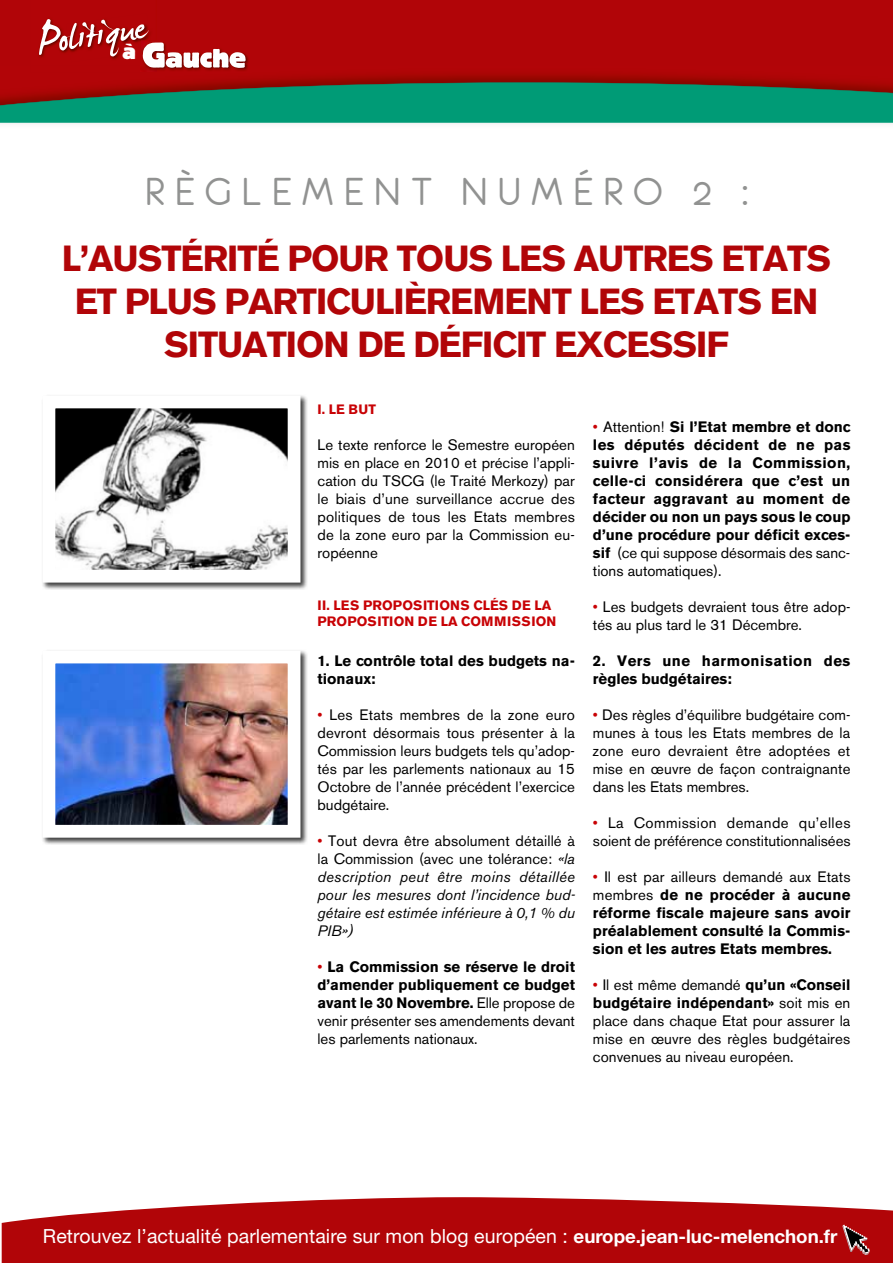
<style>
.page{position:relative;width:893px;height:1263px;background:#fff}
.page>*{position:absolute;margin:0;border:0;box-sizing:border-box;transform-origin:0 0}
.t1{font:62.7px "James Fajardo";color:#fff}
.t2{font:43.5px "Eurofurenceregular";letter-spacing:.235em;color:#919291}
.t3{font:700 36px/43.2px "Akzidenz Grotesk BE";letter-spacing:-.03em;color:#b10508;text-align:center}
.t4{font:21.3px "B Block";color:#fff}
.t5{font:19.5px "Helvetica Neue";letter-spacing:.005em;color:#fff}
.t6{font:15px/18px "Akzidenz Grotesk BE";color:#000;text-align:justify}
.t7{font:700 15px/18px "Akzidenz Grotesk BE";color:#000;text-align:justify}
.t8{font:italic 15px/18px "Akzidenz Grotesk BE";color:#000;text-align:justify}
.t9{font:700 13.5px/16.2px "Akzidenz Grotesk BE";letter-spacing:.02em;color:#c80205}
.s1{color:#c80205}
.s2{font-style:normal;color:#c80205}
.s3{font-style:normal}
.s4{font-weight:400;color:#c80205}
.s5{font-weight:400}
.s6{font-weight:700}
.s7{font-weight:700;font-size:18.75px}
</style>
<div class="page">
<div style="left:0;top:0;width:893px;height:65px;background:#b10508"></div>
<svg style="left:2px;top:1197px;width:891px;height:66px;background:#b91f22"></svg>
<img style="left:0;top:65px;width:893px;height:17px">
<svg style="left:0;top:82px;width:893px;height:41px;background:#188565"></svg>
<img style="left:31px;top:0;width:126px;height:73px">
<img style="left:66px;top:13px;width:84px;height:49px">
<img style="left:141px;top:41px;width:109px;height:31px">
<svg style="left:141px;top:41px;width:105px;height:27px"></svg>
<svg style="left:842px;top:1225px;width:28px;height:30px"></svg>
<div style="left:41px;top:394px;width:267px;height:196px;background:#000;opacity:.75"></div>
<img style="left:57px;top:410px;width:229px;height:159px">
<div style="left:43px;top:396px;width:257px;height:187px;border:13px solid #fff"></div>
<div style="left:41px;top:649px;width:267px;height:196px;background:#000;opacity:.75"></div>
<img style="left:57px;top:665px;width:229px;height:159px">
<div style="left:43px;top:651px;width:257px;height:187px;border:13px solid #fff"></div>
<h1 class="t1" style="left:33px;top:10px;width:112px;rotate:-8deg">Politique</h1>
<h3 class="t4" style="left:123px;top:37px;width:15px">à</h3>
<h2 class="t2" style="left:145px;top:170px;width:130px">RÈGLEMENT</h2>
<h2 class="t2" style="left:461px;top:170px;width:289px">NUMÉRO 2 :</h2>
<h3 class="t3" style="left:62px;top:237px;width:771px">L’austérité pour tous les autres Etats et plus particulièrement les Etats en situation de déficit excessif</h3>
<p class="t9" style="left:317px;top:401px;width:60px">I. Le but</p>
<p class="t6" style="left:317px;top:436px;width:259px">Le texte renforce le Semestre européen mis en place en 2010 et précise l’appli&shy;cation du TSCG (le Traité Merkozy) par le biais d’une surveillance accrue des politiques de tous les Etats membres de la zone euro par la Commission eu&shy;ropéenne</p>
<p class="t9" style="left:317px;top:598px;width:240px">II . Les propositions clés de la proposition de la Commission</p>
<p class="t7" style="left:317px;top:652px;width:259px">1. Le contrôle total des budgets na&shy;tionaux:</p>
<p class="t6" style="left:317px;top:706px;width:259px"><span class="s1">•</span> Les Etats membres de la zone euro devront désormais tous présenter à la Commission leurs budgets tels qu’adop&shy;tés par les parlements nationaux au 15<br>Octobre de l’année précédent l’exercice budgétaire.</p>
<p class="t8" style="left:317px;top:832px;width:259px"><span class="s2">•</span> <span class="s3">Tout devra être absolument détaillé à la Commission (avec une tolérance:</span> «la description peut être moins détaillée pour les mesures dont l’incidence bud&shy;gétaire est estimée inférieure à 0,1 % du PIB»)</p>
<p class="t7" style="left:317px;top:958px;width:259px"><span class="s4">•</span> La Commission se réserve le droit d’amender publiquement ce budget avant le 30 Novembre. <span class="s5">Elle propose de venir présenter ses amendements devant les parlements nationaux.</span></p>
<p class="t7" style="left:593px;top:418px;width:259px"><span class="s4">•</span> <span class="s5">Attention!</span> Si l’Etat membre et donc les députés décident de ne pas suivre l’avis de la Commission, celle-ci considérera que c’est un facteur aggravant au moment de décider ou non un pays sous le coup d’une procédure pour déficit exces&shy;sif <span class="s5">(ce qui suppose désormais des sanc&shy;tions automatiques).</span></p>
<p class="t6" style="left:593px;top:598px;width:259px"><span class="s1">•</span> Les budgets devraient tous être adop&shy;tés au plus tard le 31 Décembre.</p>
<p class="t7" style="left:593px;top:652px;width:259px">2. Vers une harmonisation des règles budgétaires:</p>
<p class="t6" style="left:593px;top:706px;width:259px"><span class="s1">•</span> Des règles d’équilibre budgétaire com&shy;munes à tous les Etats membres de la zone euro devraient être adoptées et mise en œuvre de façon contraignante dans les Etats membres.</p>
<p class="t6" style="left:593px;top:814px;width:259px"><span class="s1">•</span> La Commission demande qu’elles soient de préférence constitutionnalisées</p>
<p class="t7" style="left:593px;top:868px;width:259px"><span class="s4">•</span> <span class="s5">Il est par ailleurs demandé aux Etats membres</span> de ne procéder à aucune réforme fiscale majeure sans avoir préalablement consulté la Commis&shy;sion et les autres Etats membres.</p>
<p class="t6" style="left:593px;top:976px;width:259px"><span class="s1">•</span> Il est même demandé <span class="s6">qu’un «Conseil budgétaire indépendant»</span> soit mis en place dans chaque Etat pour assurer la mise en œuvre des règles budgétaires convenues au niveau européen.</p>
<h3 class="t5" style="left:43px;top:1224px;width:796px">Retrouvez l’actualité parlementaire sur mon blog européen : <span class="s7">europe.jean-luc-melenchon.fr</span></h3>
</div>
